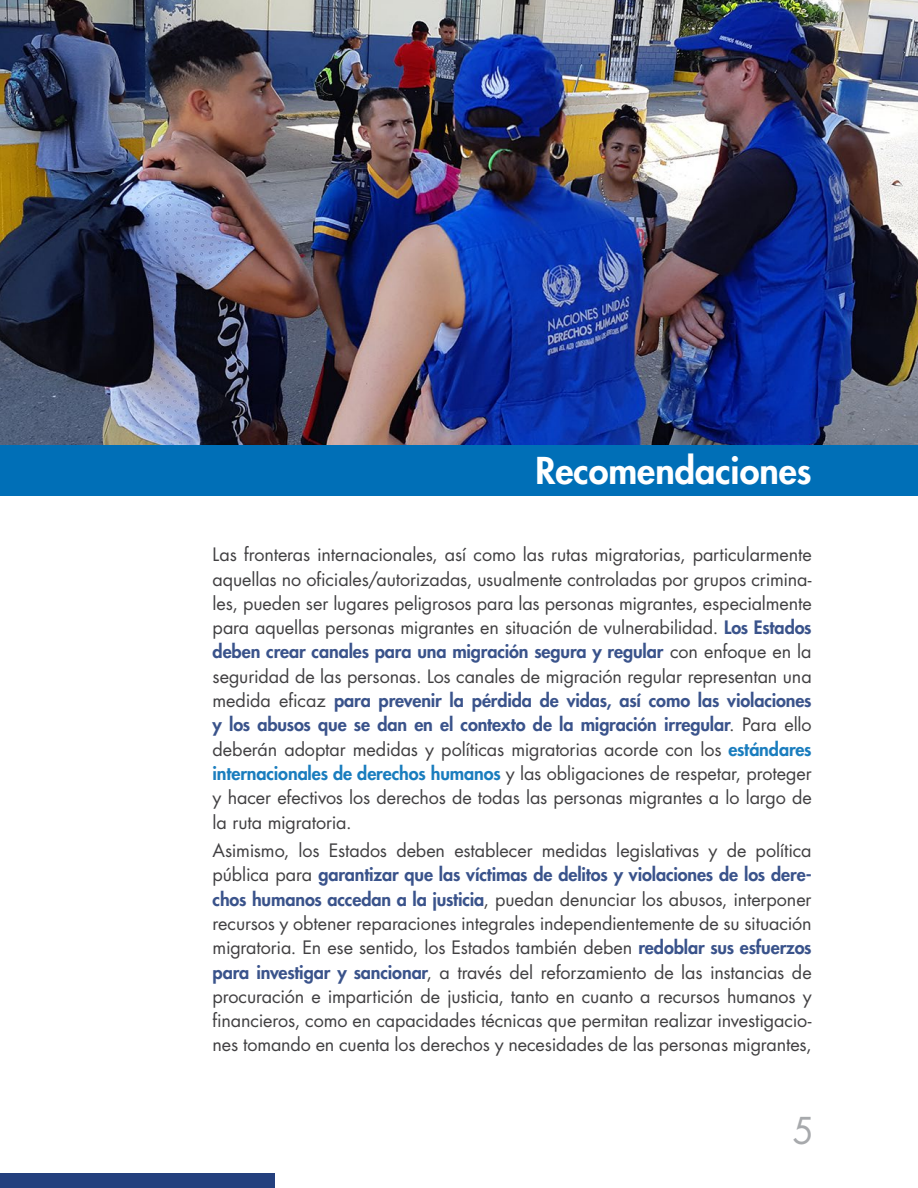
<style>
.page{position:relative;width:918px;height:1188px;background:#fff}
.page>*{position:absolute;margin:0;border:0;box-sizing:border-box;transform-origin:0 0}
.titulos{font:800 36px "Futura Std";color:#fff}
.t1{font:36px "Futura Std";color:#a7a9ac;scale:.95 1}
.Estilo_de_párrafo_1{font:18px/24.3px "Futura Std";letter-spacing:-.005em;color:#414042;text-align:justify}
.s1{font-weight:800;color:#3a538b}
.s2{font-weight:800;color:#1a7dbe}
</style>
<div class="page">
<img style="left:0;top:0;width:918px;height:446px">
<div style="left:0;top:446px;width:918px;height:50px;background:#006fb7"></div>
<div style="left:0;top:1173px;width:275px;height:15px;background:#24407e"></div>
<p class="titulos" style="left:535px;top:448px;width:278px">Recomendaciones</p>
<p class="Estilo_de_párrafo_1" style="left:213px;top:543px;width:601px">Las fronteras internacionales, así como las rutas migratorias, particularmente aquellas no oficiales/autorizadas, usualmente controladas por grupos crimina&shy;les, pueden ser lugares peligrosos para las personas migrantes, especialmente para aquellas personas migrantes en situación de vulnerabilidad. <span class="s1">Los Estados deben crear canales para una migración segura y regular</span> con enfoque en la seguridad de las personas. Los canales de migración regular representan una medida eficaz <span class="s1">para prevenir la pérdida de vidas, así como las violaciones y los abusos que se dan en el contexto de la migración irregular</span>. Para ello deberán adoptar medidas y políticas migratorias acorde con los <span class="s2">estándares internacionales de derechos humanos</span> y las obligaciones de respetar, proteger y hacer efectivos los derechos de todas las personas migrantes a lo largo de la ruta migratoria.</p>
<p class="Estilo_de_párrafo_1" style="left:213px;top:839px;width:601px">Asimismo, los Estados deben establecer medidas legislativas y de política pública para <span class="s1">garantizar que las víctimas de delitos y violaciones de los dere&shy;chos humanos accedan a la justicia</span>, puedan denunciar los abusos, interponer recursos y obtener reparaciones integrales independientemente de su situación migratoria. En ese sentido, los Estados también deben <span class="s1">redoblar sus esfuerzos para investigar y sancionar</span>, a través del reforzamiento de las instancias de procuración e impartición de justicia, tanto en cuanto a recursos humanos y financieros, como en capacidades técnicas que permitan realizar investigacio&shy;nes tomando en cuenta los derechos y necesidades de las personas migrantes,</p>
<h1 class="t1" style="left:793px;top:1107px;width:24px">5</h1>
</div>
